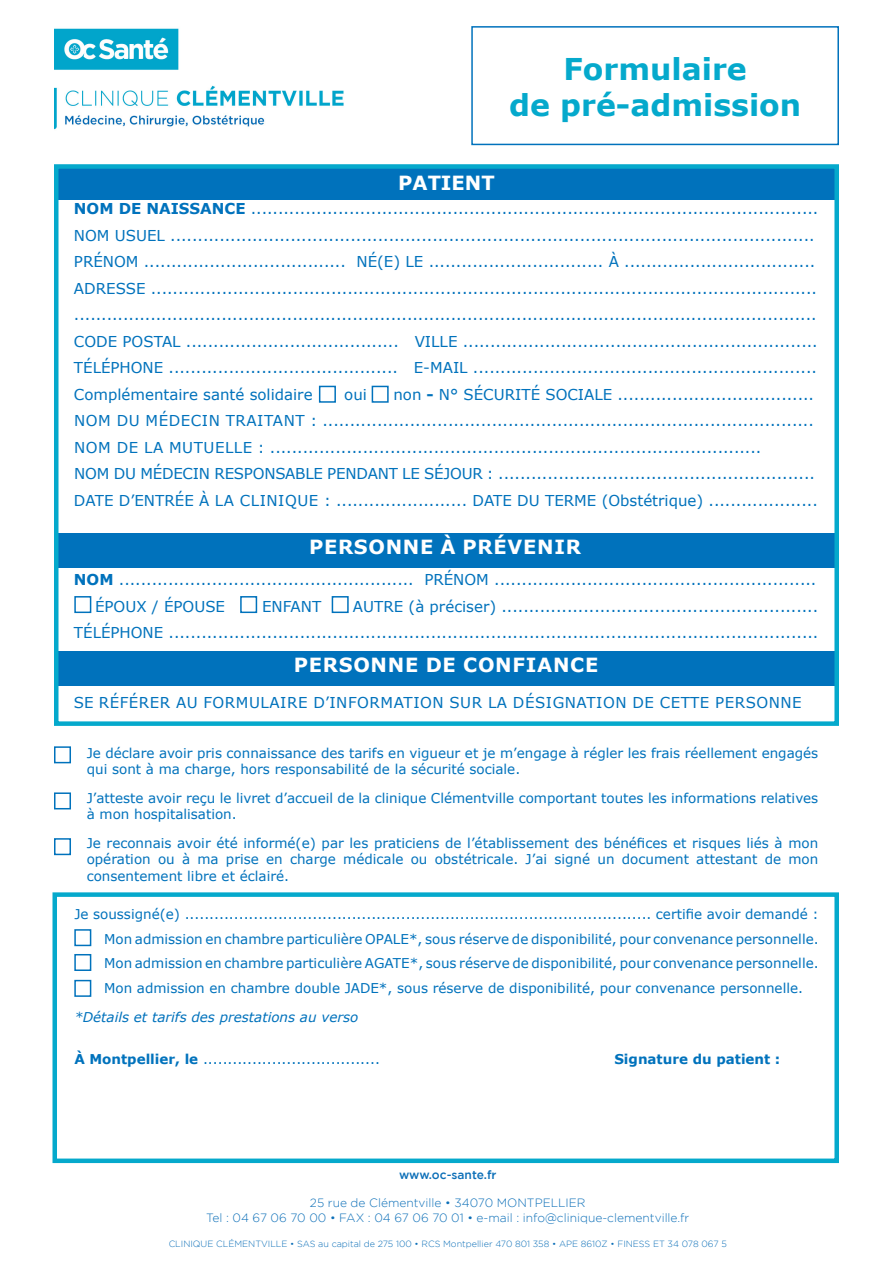
<style>
.page{position:relative;width:893px;height:1263px;background:#fff}
.page>*{position:absolute;margin:0;border:0;box-sizing:border-box;transform-origin:0 0}
.t1{font:700 30px "Verdana";color:#05a9cc}
.t2{font:700 19.5px "Verdana";letter-spacing:.035em;color:#fff}
.t3{font:700 19.5px "Verdana";color:#fff}
.t4{font:15px "Verdana";color:#0072bc}
.t5{font:15px "Verdana";letter-spacing:.035em;color:#0072bc}
.t6{font:13.5px/16.2px "Verdana";color:#0072bc}
.t7{font:italic 13.5px "Verdana";color:#0072bc}
.t8{font:700 13.5px "Verdana";color:#0072bc}
.t9{font:300 12px "Gotham";color:#0c6fb8}
.t10{font:500 12px "Gotham";color:#0c6fb8}
.t11{font:300 9px "Gotham";color:#0c6fb8}
.s1{font-weight:700}
</style>
<div class="page">
<img style="left:54px;top:28px;width:290px;height:102px">
<div style="left:54px;top:166px;width:784px;height:34px;background:#0072bc"></div>
<div style="left:54px;top:746px;width:17px;height:17px;border:2px solid #0072bc"></div>
<div style="left:54px;top:792px;width:17px;height:17px;border:2px solid #0072bc"></div>
<div style="left:54px;top:838px;width:17px;height:17px;border:2px solid #0072bc"></div>
<div style="left:319px;top:386px;width:17px;height:17px;border:2px solid #0072bc"></div>
<div style="left:372px;top:386px;width:17px;height:17px;border:2px solid #0072bc"></div>
<div style="left:54px;top:533px;width:785px;height:34px;background:#0072bc"></div>
<div style="left:74px;top:596px;width:17px;height:17px;border:2px solid #0072bc"></div>
<div style="left:240px;top:596px;width:17px;height:17px;border:2px solid #0072bc"></div>
<div style="left:332px;top:596px;width:17px;height:17px;border:2px solid #0072bc"></div>
<div style="left:54px;top:652px;width:785px;height:34px;background:#0072bc"></div>
<div style="left:52px;top:892px;width:787px;height:271px;border:4px solid #05a9cc"></div>
<div style="left:54px;top:164px;width:785px;height:562px;border:4px solid #05a9cc"></div>
<div style="left:74px;top:929px;width:17px;height:17px;border:2px solid #0072bc"></div>
<div style="left:74px;top:954px;width:17px;height:17px;border:2px solid #0072bc"></div>
<div style="left:74px;top:980px;width:17px;height:17px;border:2px solid #0072bc"></div>
<div style="left:471px;top:26px;width:368px;height:119px;border:2px solid #0072bc"></div>
<p class="t1" style="left:563px;top:48px;width:185px">Formulaire</p>
<p class="t1" style="left:509px;top:84px;width:294px">de pré-admission</p>
<p class="t3" style="left:398px;top:169px;width:98px">PATIENT</p>
<p class="t4" style="left:74px;top:199px;width:746px"><span class="s1">NOM DE NAISSANCE</span> ........................................................................................................</p>
<p class="t4" style="left:74px;top:225px;width:742px">NOM USUEL ......................................................................................................................</p>
<p class="t4" style="left:74px;top:252px;width:743px">PRÉNOM ..................................... NÉ(E) LE ................................ À ...................................</p>
<p class="t4" style="left:74px;top:278px;width:744px">ADRESSE ..........................................................................................................................</p>
<p class="t4" style="left:74px;top:305px;width:744px">........................................................................................................................................</p>
<p class="t4" style="left:74px;top:331px;width:745px">CODE POSTAL ....................................... VILLE .................................................................</p>
<p class="t4" style="left:74px;top:358px;width:744px">TÉLÉPHONE .......................................... E-MAIL ...............................................................</p>
<p class="t4" style="left:74px;top:384px;width:240px">Complémentaire santé solidaire</p>
<p class="t4" style="left:344px;top:384px;width:24px">oui</p>
<p class="t4" style="left:393px;top:384px;width:422px">non <span class="s1">-</span> N° SÉCURITÉ SOCIALE ....................................</p>
<p class="t5" style="left:74px;top:411px;width:741px">NOM DU MÉDECIN TRAITANT : ..........................................................................................</p>
<p class="t5" style="left:74px;top:437px;width:689px">NOM DE LA MUTUELLE : ..........................................................................................</p>
<p class="t4" style="left:74px;top:464px;width:742px">NOM DU MÉDECIN RESPONSABLE PENDANT LE SÉJOUR : ..........................................................</p>
<p class="t4" style="left:74px;top:490px;width:745px">DATE D’ENTRÉE À LA CLINIQUE : ........................ DATE DU TERME (Obstétrique) ....................</p>
<p class="t2" style="left:309px;top:533px;width:273px">PERSONNE À PRÉVENIR</p>
<p class="t4" style="left:74px;top:570px;width:744px"><span class="s1">NOM</span> ...................................................... PRÉNOM ...........................................................</p>
<p class="t4" style="left:95px;top:596px;width:132px">ÉPOUX / ÉPOUSE</p>
<p class="t4" style="left:262px;top:596px;width:61px">ENFANT</p>
<p class="t4" style="left:353px;top:596px;width:467px">AUTRE (à préciser) ..........................................................</p>
<p class="t4" style="left:74px;top:623px;width:746px">TÉLÉPHONE .......................................................................................................................</p>
<p class="t2" style="left:294px;top:651px;width:306px">PERSONNE DE CONFIANCE</p>
<p class="t5" style="left:74px;top:693px;width:729px">SE RÉFÉRER AU FORMULAIRE D’INFORMATION SUR LA DÉSIGNATION DE CETTE PERSONNE</p>
<p class="t6" style="left:87px;top:745px;width:733px">Je déclare avoir pris connaissance des tarifs en vigueur et je m’engage à régler les frais réellement engagés qui sont à ma charge, hors responsabilité de la sécurité sociale.</p>
<p class="t6" style="left:87px;top:790px;width:733px">J’atteste avoir reçu le livret d’accueil de la clinique Clémentville comportant toutes les informations relatives à mon hospitalisation.</p>
<p class="t6" style="left:87px;top:835px;width:733px;text-align:justify">Je reconnais avoir été informé(e) par les praticiens de l’établissement des bénéfices et risques liés à mon opération ou à ma prise en charge médicale ou obstétricale. J’ai signé un document attestant de mon consentement libre et éclairé.</p>
<p class="t6" style="left:74px;top:906px;width:746px">Je soussigné(e) ............................................................................................... certifie avoir demandé :</p>
<p class="t6" style="left:104px;top:930px;width:716px">Mon admission en chambre particulière OPALE*, sous réserve de disponibilité, pour convenance personnelle.</p>
<p class="t6" style="left:104px;top:955px;width:716px">Mon admission en chambre particulière AGATE*, sous réserve de disponibilité, pour convenance personnelle.</p>
<p class="t6" style="left:104px;top:980px;width:700px">Mon admission en chambre double JADE*, sous réserve de disponibilité, pour convenance personnelle.</p>
<p class="t7" style="left:74px;top:1008px;width:286px">*Détails et tarifs des prestations au verso</p>
<p class="t6" style="left:74px;top:1050px;width:307px"><span class="s1">À Montpellier, le</span> ....................................</p>
<p class="t8" style="left:614px;top:1049px;width:167px">Signature du patient :</p>
<p class="t10" style="left:399px;top:1167px;width:99px">www.oc-sante.fr</p>
<p class="t9" style="left:310px;top:1196px;width:277px">25 rue de Clémentville • 34070 MONTPELLIER</p>
<p class="t9" style="left:206px;top:1211px;width:484px">Tel : 04 67 06 70 00 • FAX : 04 67 06 70 01 • e-mail : info@clinique-clementville.fr</p>
<p class="t11" style="left:169px;top:1239px;width:560px">CLINIQUE CLÉMENTVILLE • SAS au capital de 275 100 • RCS Montpellier 470 801 358 • APE 8610Z • FINESS ET 34 078 067 5</p>
</div>
